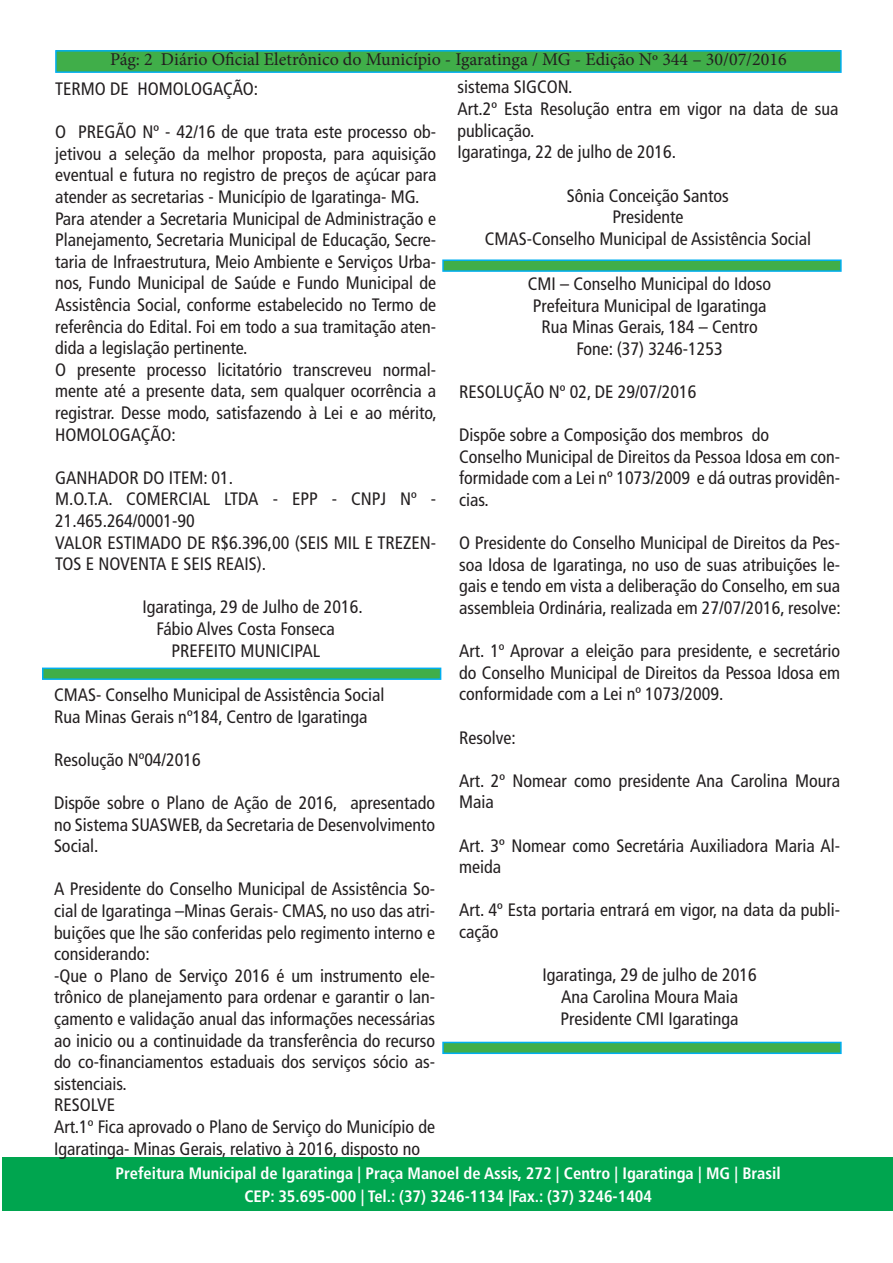
<style>
.page{position:relative;width:893px;height:1263px;background:#fff}
.page>*{position:absolute;margin:0;border:0;box-sizing:border-box;transform-origin:0 0}
.t1{font:condensed 18px/21.6px "Frutiger LT Std";color:#231f20;text-align:justify}
.t2{font:18px "Minion Pro";color:#231f20}
.t3{font:700 condensed 16.5px "Frutiger LT Std";color:#fff}
</style>
<div class="page">
<div style="left:2px;top:1157px;width:891px;height:54px;background:#00a54f"></div>
<div style="left:56px;top:51px;width:785px;height:21px;background:#40ae49"></div>
<div style="left:55px;top:50px;width:787px;height:23px;border:2px solid #00aeef"></div>
<div style="left:42px;top:667px;width:399px;height:13px;background:#40ae49;border:2px solid #00aeef"></div>
<div style="left:442px;top:259px;width:400px;height:13px;background:#40ae49;border:2px solid #00aeef"></div>
<div style="left:442px;top:1042px;width:400px;height:12px;background:#40ae49;border:2px solid #00aeef"></div>
<p class="t2" style="left:110px;top:47px;width:678px">Pág: 2 Diário Oficial Eletrônico do Município - Igaratinga / MG - Edição Nº 344 – 30/07/2016</p>
<p class="t1" style="left:457px;top:77px;width:117px">sistema SIGCON.</p>
<p class="t1" style="left:457px;top:98px;width:383px">Art.2º Esta Resolução entra em vigor na data de sua publicação.</p>
<p class="t1" style="left:457px;top:141px;width:220px">Igaratinga, 22 de julho de 2016.</p>
<p class="t1" style="left:567px;top:185px;width:163px">Sônia Conceição Santos</p>
<p class="t1" style="left:612px;top:206px;width:73px">Presidente</p>
<p class="t1" style="left:485px;top:228px;width:328px">CMAS-Conselho Municipal de Assistência Social</p>
<p class="t1" style="left:528px;top:273px;width:245px">CMI – Conselho Municipal do Idoso</p>
<p class="t1" style="left:533px;top:295px;width:235px">Prefeitura Municipal de Igaratinga</p>
<p class="t1" style="left:541px;top:316px;width:218px">Rua Minas Gerais, 184 – Centro</p>
<p class="t1" style="left:576px;top:338px;width:148px">Fone: (37) 3246-1253</p>
<p class="t1" style="left:459px;top:381px;width:239px">RESOLUÇÃO Nº 02, DE 29/07/2016</p>
<p class="t1" style="left:459px;top:424px;width:312px">Dispõe sobre a Composição dos membros do</p>
<p class="t1" style="left:459px;top:446px;width:383px">Conselho Municipal de Direitos da Pessoa Idosa em con&shy;formidade com a Lei nº 1073/2009 e dá outras providên&shy;cias.</p>
<p class="t1" style="left:459px;top:532px;width:383px">O Presidente do Conselho Municipal de Direitos da Pes&shy;soa Idosa de Igaratinga, no uso de suas atribuições le&shy;gais e tendo em vista a deliberação do Conselho, em sua assembleia Ordinária, realizada em 27/07/2016, resolve:</p>
<p class="t1" style="left:459px;top:640px;width:383px">Art. 1º Aprovar a eleição para presidente, e secretário do Conselho Municipal de Direitos da Pessoa Idosa em conformidade com a Lei nº 1073/2009.</p>
<p class="t1" style="left:459px;top:727px;width:58px">Resolve:</p>
<p class="t1" style="left:459px;top:770px;width:383px">Art. 2º Nomear como presidente Ana Carolina Moura<br>Maia</p>
<p class="t1" style="left:459px;top:835px;width:383px">Art. 3º Nomear como Secretária Auxiliadora Maria Al&shy;meida</p>
<p class="t1" style="left:459px;top:899px;width:383px">Art. 4º Esta portaria entrará em vigor, na data da publi&shy;cação</p>
<p class="t1" style="left:542px;top:964px;width:216px">Igaratinga, 29 de julho de 2016</p>
<p class="t1" style="left:561px;top:986px;width:178px">Ana Carolina Moura Maia</p>
<p class="t1" style="left:561px;top:1007px;width:179px">Presidente CMI Igaratinga</p>
<p class="t1" style="left:55px;top:78px;width:205px">TERMO DE HOMOLOGAÇÃO:</p>
<p class="t1" style="left:55px;top:121px;width:383px">O PREGÃO Nº - 42/16 de que trata este processo ob&shy;jetivou a seleção da melhor proposta, para aquisição eventual e futura no registro de preços de açúcar para atender as secretarias - Município de Igaratinga- MG.</p>
<p class="t1" style="left:55px;top:208px;width:383px">Para atender a Secretaria Municipal de Administração e Planejamento, Secretaria Municipal de Educação, Secre&shy;taria de Infraestrutura, Meio Ambiente e Serviços Urba&shy;nos, Fundo Municipal de Saúde e Fundo Municipal de Assistência Social, conforme estabelecido no Termo de referência do Edital. Foi em todo a sua tramitação aten&shy;dida a legislação pertinente.</p>
<p class="t1" style="left:55px;top:359px;width:383px">O presente processo licitatório transcreveu normal&shy;mente até a presente data, sem qualquer ocorrência a registrar. Desse modo, satisfazendo à Lei e ao mérito, HOMOLOGAÇÃO:</p>
<p class="t1" style="left:55px;top:467px;width:179px">GANHADOR DO ITEM: 01.</p>
<p class="t1" style="left:55px;top:488px;width:383px">M.O.T.A. COMERCIAL LTDA - EPP - CNPJ Nº -<br>21.465.264/0001-90</p>
<p class="t1" style="left:55px;top:532px;width:383px">VALOR ESTIMADO DE R$6.396,00 (SEIS MIL E TREZEN-<br>TOS E NOVENTA E SEIS REAIS).</p>
<p class="t1" style="left:142px;top:596px;width:222px">Igaratinga, 29 de Julho de 2016.</p>
<p class="t1" style="left:157px;top:618px;width:180px">Fábio Alves Costa Fonseca</p>
<p class="t1" style="left:171px;top:640px;width:150px">PREFEITO MUNICIPAL</p>
<p class="t1" style="left:54px;top:684px;width:332px">CMAS- Conselho Municipal de Assistência Social</p>
<p class="t1" style="left:54px;top:706px;width:315px">Rua Minas Gerais nº184, Centro de Igaratinga</p>
<p class="t1" style="left:54px;top:749px;width:148px">Resolução Nº04/2016</p>
<p class="t1" style="left:54px;top:792px;width:383px">Dispõe sobre o Plano de Ação de 2016, apresentado no Sistema SUASWEB, da Secretaria de Desenvolvimento Social.</p>
<p class="t1" style="left:54px;top:878px;width:383px">A Presidente do Conselho Municipal de Assistência So&shy;cial de Igaratinga –Minas Gerais- CMAS, no uso das atri&shy;buições que lhe são conferidas pelo regimento interno e considerando:</p>
<p class="t1" style="left:54px;top:965px;width:383px">-Que o Plano de Serviço 2016 é um instrumento ele&shy;trônico de planejamento para ordenar e garantir o lan&shy;çamento e validação anual das informações necessárias ao inicio ou a continuidade da transferência do recurso do co-financiamentos estaduais dos serviços sócio as&shy;sistenciais.</p>
<p class="t1" style="left:54px;top:1094px;width:63px">RESOLVE</p>
<p class="t1" style="left:54px;top:1116px;width:383px">Art.1º Fica aprovado o Plano de Serviço do Município de<br>Igaratinga- Minas Gerais, relativo à 2016, disposto no</p>
<p class="t3" style="left:116px;top:1163px;width:667px">Prefeitura Municipal de Igaratinga | Praça Manoel de Assis, 272 | Centro | Igaratinga | MG | Brasil</p>
<p class="t3" style="left:244px;top:1186px;width:409px">CEP: 35.695-000 | Tel.: (37) 3246-1134 |Fax.: (37) 3246-1404</p>
</div>
